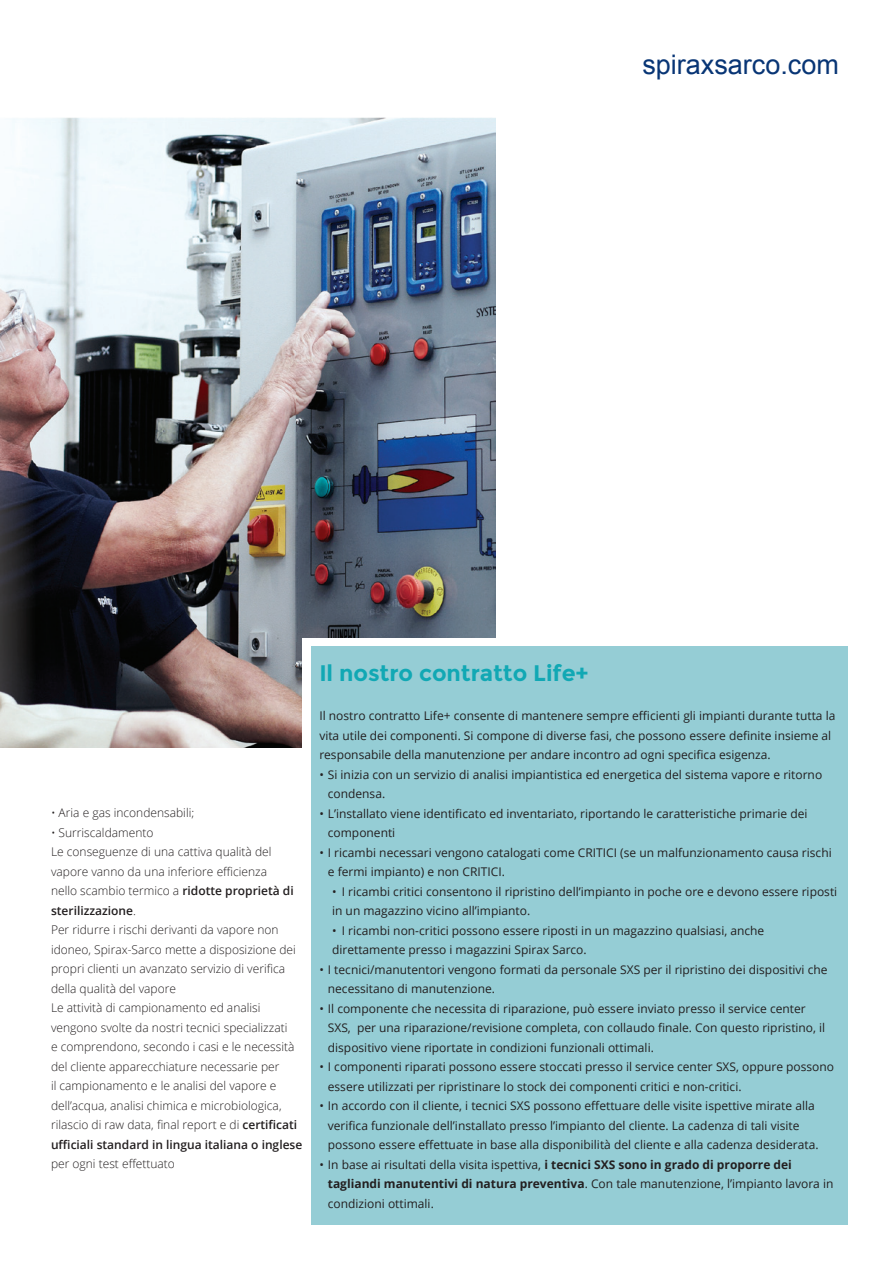
<style>
.page{position:relative;width:893px;height:1263px;background:#fff}
.page>*{position:absolute;margin:0;border:0;box-sizing:border-box;transform-origin:0 0}
.t1{font:27px "Arial";color:#083575}
.t2{font:700 22.5px "Montserrat";letter-spacing:-.005em;color:#11a8b4}
.t3{font:12px/19.5px "Open Sans";color:#231f20}
.t4{font:300 12px/19.5px "Open Sans";color:#231f20}
.s1{font-weight:600}
.s2{font-weight:700}
</style>
<div class="page">
<img style="left:0;top:118px;width:495px;height:629px">
<div style="left:302px;top:638px;width:554px;height:587px;background:#fff"></div>
<div style="left:311px;top:646px;width:536px;height:579px;background:#95cdd5"></div>
<h1 class="t1" style="left:642px;top:46px;width:198px">spiraxsarco.com</h1>
<p class="t4" style="left:51px;top:802px;width:145px">• Aria e gas incondensabili;</p>
<p class="t4" style="left:51px;top:822px;width:253px">• Surriscaldamento<br>Le conseguenze di una cattiva qualità del vapore vanno da una inferiore efficienza<br>nello scambio termico a <span class="s1">ridotte proprietà di sterilizzazione</span>.<br>Per ridurre i rischi derivanti da vapore non idoneo, Spirax-Sarco mette a disposizione dei propri clienti un avanzato servizio di verifica della qualità del vapore<br>Le attività di campionamento ed analisi vengono svolte da nostri tecnici specializzati<br>e comprendono, secondo i casi e le necessità del cliente apparecchiature necessarie per<br>il campionamento e le analisi del vapore e dell’acqua, analisi chimica e microbiologica, rilascio di raw data, final report e di <span class="s1">certificati ufficiali standard in lingua italiana o inglese</span></p>
<p class="t4" style="left:51px;top:1153px;width:125px">per ogni test effettuato</p>
<h2 class="t2" style="left:319px;top:660px;width:271px">Il nostro contratto Life+</h2>
<p class="t3" style="left:319px;top:706px;width:518px">Il nostro contratto Life+ consente di mantenere sempre efficienti gli impianti durante tutta la vita utile dei componenti. Si compone di diverse fasi, che possono essere definite insieme al responsabile della manutenzione per andare incontro ad ogni specifica esigenza.</p>
<p class="t3" style="left:328px;top:764px;width:496px;text-indent:-9px">• Si inizia con un servizio di analisi impiantistica ed energetica del sistema vapore e ritorno condensa.</p>
<p class="t3" style="left:328px;top:803px;width:481px;text-indent:-9px">• L’installato viene identificato ed inventariato, riportando le caratteristiche primarie dei componenti</p>
<p class="t3" style="left:328px;top:842px;width:505px;text-indent:-9px">• I ricambi necessari vengono catalogati come CRITICI (se un malfunzionamento causa rischi e fermi impianto) e non CRITICI.</p>
<p class="t3" style="left:332px;top:881px;width:507px">• I ricambi critici consentono il ripristino dell’impianto in poche ore e devono essere riposti in un magazzino vicino all’impianto.</p>
<p class="t3" style="left:332px;top:920px;width:434px">• I ricambi non-critici possono essere riposti in un magazzino qualsiasi, anche direttamente presso i magazzini Spirax Sarco.</p>
<p class="t3" style="left:328px;top:959px;width:501px;text-indent:-9px">• I tecnici/manutentori vengono formati da personale SXS per il ripristino dei dispositivi che necessitano di manutenzione.</p>
<p class="t3" style="left:328px;top:998px;width:499px;text-indent:-9px">• Il componente che necessita di riparazione, può essere inviato presso il service center<br>SXS, per una riparazione/revisione completa, con collaudo finale. Con questo ripristino, il dispositivo viene riportate in condizioni funzionali ottimali.</p>
<p class="t3" style="left:328px;top:1057px;width:508px;text-indent:-9px">• I componenti riparati possono essere stoccati presso il service center SXS, oppure possono essere utilizzati per ripristinare lo stock dei componenti critici e non-critici.</p>
<p class="t3" style="left:328px;top:1096px;width:492px;text-indent:-9px">• In accordo con il cliente, i tecnici SXS possono effettuare delle visite ispettive mirate alla verifica funzionale dell’installato presso l’impianto del cliente. La cadenza di tali visite possono essere effettuate in base alla disponibilità del cliente e alla cadenza desiderata.</p>
<p class="t3" style="left:328px;top:1154px;width:507px;text-indent:-9px">• In base ai risultati della visita ispettiva, <span class="s2">i tecnici SXS sono in grado di proporre dei tagliandi manutentivi di natura preventiva</span>. Con tale manutenzione, l’impianto lavora in condizioni ottimali.</p>
</div>
